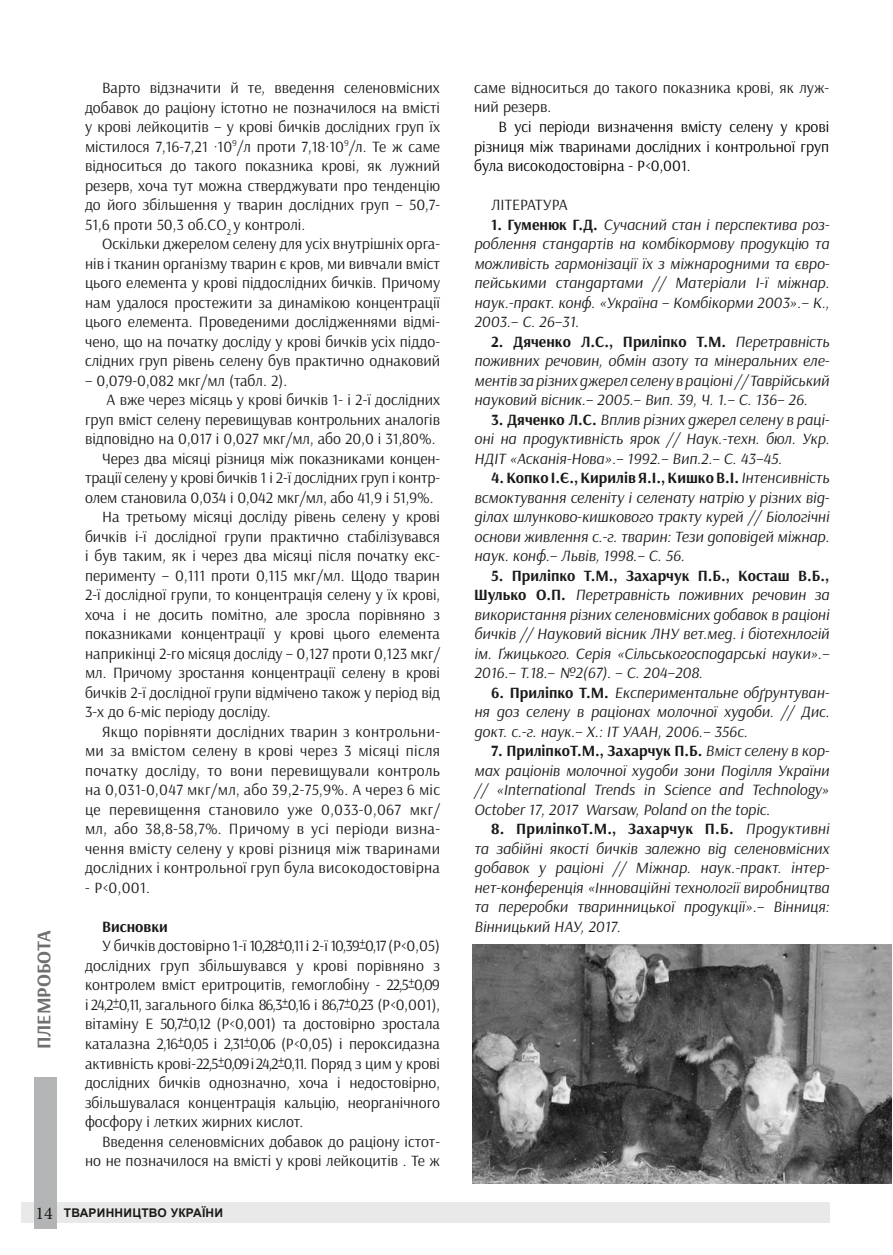
<style>
.page{position:relative;width:893px;height:1255px;background:#fff}
.page>*{position:absolute;margin:0;border:0;box-sizing:border-box;transform-origin:0 0}
.t1{font:700 19.5px "Arsenal";color:#6f6f6e}
.t2{font:15.75px/19.5px "Arsenal";color:#1a1a18;text-align:justify}
.t3{font:italic 15.75px/19.5px "Arsenal";color:#1a1a18;text-align:justify}
.t4{font:15.75px "Arsenal";letter-spacing:.02em;color:#1a1a18}
.t5{font:15.75px/19.5px "Arsenal";color:#000;text-align:justify}
.t6{font:700 15.75px "Arsenal";color:#1a1a18}
.t7{font:700 12px "Arial";letter-spacing:.02em;color:#1a1a18}
.s1{font-family:"Minion Pro";font-weight:400;font-size:18px}
.s2{font-weight:700;font-style:normal}
</style>
<div class="page">
<div style="left:21px;top:1202px;width:809px;height:20px;background:#e9e9e9"></div>
<div style="left:34px;top:1076px;width:22px;height:152px;background:#b3b4b5"></div>
<img style="left:472px;top:944px;width:420px;height:239px">
<p class="t1" style="left:32px;top:1049px;width:119px;rotate:-90deg">Племробота</p>
<p class="t2" style="left:85px;top:78px;width:357px;text-indent:17px">Варто відзначити й те, введення селеновмісних добавок до раціону істотно не позначилося на вмісті у крові лейкоцитів – у крові бичків дослідних груп їх містилося 7,16-7,21 ·10<sup>9</sup>/л проти 7,18·10<sup>9</sup>/л. Те ж саме відноситься до такого показника крові, як лужний резерв, хоча тут можна стверджувати про тенденцію до його збільшення у тварин дослідних груп – 50,7- 51,6 проти 50,3 об.СО<sub>2</sub> у контролі.</p>
<p class="t2" style="left:85px;top:234px;width:357px;text-indent:17px">Оскільки джерелом селену для усіх внутрішніх орга&shy;нів і тканин організму тварин є кров, ми вивчали вміст цього елемента у крові піддослідних бичків. Причому нам удалося простежити за динамікою концентрації цього елемента. Проведеними дослідженнями відмі&shy;чено, що на початку досліду у крові бичків усіх піддо&shy;слідних груп рівень селену був практично однаковий</p>
<p class="t2" style="left:85px;top:371px;width:204px">– 0,079-0,082 мкг/мл (табл. 2).</p>
<p class="t2" style="left:106px;top:390px;width:335px">А вже через місяць у крові бичків 1- і 2-ї дослідних</p>
<p class="t2" style="left:85px;top:410px;width:357px">груп вміст селену перевищував контрольних аналогів</p>
<p class="t2" style="left:85px;top:429px;width:352px">відповідно на 0,017 і 0,027 мкг/мл, або 20,0 і 31,80%.</p>
<p class="t2" style="left:102px;top:449px;width:340px">Через два місяці різниця між показниками концен-</p>
<p class="t2" style="left:85px;top:468px;width:357px">трації селену у крові бичків 1 і 2-ї дослідних груп і контр-</p>
<p class="t2" style="left:85px;top:488px;width:350px">олем становила 0,034 і 0,042 мкг/мл, або 41,9 і 51,9%.</p>
<p class="t2" style="left:102px;top:507px;width:340px">На третьому місяці досліду рівень селену у крові</p>
<p class="t2" style="left:85px;top:527px;width:357px">бичків і-ї дослідної групи практично стабілізувався</p>
<p class="t2" style="left:85px;top:546px;width:357px">і був таким, як і через два місяці після початку екс-</p>
<p class="t2" style="left:85px;top:566px;width:357px">перименту – 0,111 проти 0,115 мкг/мл. Щодо тварин</p>
<p class="t2" style="left:85px;top:585px;width:357px">2-ї дослідної групи, то концентрація селену у їх крові,</p>
<p class="t2" style="left:85px;top:605px;width:357px">хоча і не досить помітно, але зросла порівняно з</p>
<p class="t2" style="left:85px;top:624px;width:357px">показниками концентрації у крові цього елемента</p>
<p class="t2" style="left:85px;top:644px;width:357px">наприкінці 2-го місяця досліду – 0,127 проти 0,123 мкг/</p>
<p class="t2" style="left:85px;top:663px;width:357px">мл. Причому зростання концентрації селену в крові</p>
<p class="t2" style="left:85px;top:683px;width:357px">бичків 2-ї дослідної групи відмічено також у період від</p>
<p class="t2" style="left:85px;top:702px;width:187px">3-х до 6-міс періоду досліду.</p>
<p class="t4" style="left:102px;top:722px;width:340px">Якщо порівняти дослідних тварин з контрольни-</p>
<p class="t4" style="left:85px;top:741px;width:357px">ми за вмістом селену в крові через 3 місяці після</p>
<p class="t4" style="left:85px;top:761px;width:357px">початку досліду, то вони перевищували контроль</p>
<p class="t4" style="left:85px;top:780px;width:357px">на 0,031-0,047 мкг/мл, або 39,2-75,9%. А через 6 міс</p>
<p class="t4" style="left:85px;top:800px;width:357px">це перевищення становило уже 0,033-0,067 мкг/</p>
<p class="t4" style="left:85px;top:819px;width:357px">мл, або 38,8-58,7%. Причому в усі періоди визна-</p>
<p class="t4" style="left:85px;top:839px;width:357px">чення вмісту селену у крові різниця між тваринами</p>
<p class="t4" style="left:85px;top:858px;width:357px">дослідних і контрольної груп була високодостовірна</p>
<p class="t2" style="left:85px;top:878px;width:66px">- Р&lt;0,001.</p>
<p class="t6" style="left:102px;top:916px;width:67px">Висновки</p>
<p class="t2" style="left:85px;top:936px;width:357px;text-indent:17px">У бичків достовірно 1-ї 10,28±0,11 і 2-ї 10,39±0,17 (Р&lt;0,05) дослідних груп збільшувався у крові порівняно з контролем вміст еритроцитів, гемоглобіну - 22,5±0,09 і 24,2±0,11, загального білка 86,3±0,16 і 86,7±0,23 (Р&lt;0,001), вітаміну Е 50,7±0,12 (Р&lt;0,001) та достовірно зростала каталазна 2,16±0,05 і 2,31±0,06 (Р&lt;0,05) і пероксидазна активність крові-22,5±0,09 і 24,2±0,11. Поряд з цим у крові дослідних бичків однозначно, хоча і недостовірно, збільшувалася концентрація кальцію, неорганічного фосфору і летких жирних кислот.</p>
<p class="t2" style="left:85px;top:1131px;width:357px;text-align:right">Введення селеновмісних добавок до раціону істот&shy;но не позначилося на вмісті у крові лейкоцитів . Те ж</p>
<p class="t7" style="left:35px;top:1204px;width:189px"><span class="s1">14</span> ТВАРИННИЦТВО УКРАЇНИ</p>
<p class="t2" style="left:474px;top:78px;width:357px">саме відноситься до такого показника крові, як луж&shy;ний резерв.</p>
<p class="t5" style="left:474px;top:117px;width:357px;text-indent:24px">В усі періоди визначення вмісту селену у крові різниця між тваринами дослідних і контрольної груп була високодостовірна - Р&lt;0,001.</p>
<p class="t2" style="left:491px;top:195px;width:78px">ЛІТЕРАТУРА</p>
<p class="t3" style="left:474px;top:214px;width:357px;text-indent:17px"><span class="s2">1. Гуменюк Г.Д.</span> Сучасний стан і перспектива роз&shy;роблення стандартів на комбікормову продукцію та можливість гармонізації їх з міжнародними та євро&shy;пейськими стандартами // Матеріали I-ї міжнар. наук.-практ. конф. «Україна – Комбікорми 2003».– К., 2003.– С. 26–31.</p>
<p class="t3" style="left:474px;top:331px;width:357px;text-indent:17px"><span class="s2">2. Дяченко Л.С., Приліпко Т.М.</span> Перетравність поживних речовин, обмін азоту та мінеральних еле&shy;ментів за різних джерел селену в раціоні // Таврійський науковий вісник.– 2005.– Вип. 39, Ч. 1.– С. 136– 26.</p>
<p class="t3" style="left:474px;top:409px;width:357px;text-indent:17px"><span class="s2">3. Дяченко Л.С.</span> Вплив різних джерел селену в раці&shy;оні на продуктивність ярок // Наук.-техн. бюл. Укр.<br>НДІТ «Асканія-Нова».– 1992.– Вип.2.– С. 43–45.</p>
<p class="t3" style="left:474px;top:468px;width:357px;text-indent:17px"><span class="s2">4. Копко І .Є., Кирилів Я.І ., Кишко В.І .</span>Інтенсивність всмоктування селеніту і селенату натрію у різних від&shy;ділах шлунково-кишкового тракту курей // Біологічні основи живлення с.-г. тварин: Тези доповідей міжнар. наук. конф.– Львів, 1998.– С. 56.</p>
<p class="t3" style="left:474px;top:565px;width:357px;text-indent:17px"><span class="s2">5. Приліпко Т.М., Захарчук П.Б., Косташ В.Б., Шулько О.П.</span> Перетравність поживних речовин за використання різних селеновмісних добавок в раціоні бичків // Науковий вісник ЛНУ вет.мед. і біотехнлогій ім. Ґжицького. Серія «Сільськогосподарські науки».– 2016.– Т.18.– №2(67). – С. 204–208.</p>
<p class="t3" style="left:474px;top:682px;width:357px;text-indent:17px"><span class="s2">6. Приліпко Т.М.</span> Експериментальне обґрунтуван&shy;ня доз селену в раціонах молочної худоби. // Дис. докт. с.-г. наук.– Х.: ІТ УААН, 2006.– 356с.</p>
<p class="t3" style="left:474px;top:741px;width:357px;text-indent:17px"><span class="s2">7. ПриліпкоТ.М., Захарчук П.Б.</span> Вміст селену в кор&shy;мах раціонів молочної худоби зони Поділля України // «International Trends in Science and Technology» October 17, 2017 Warsaw, Poland on the topic.</p>
<p class="t3" style="left:474px;top:819px;width:357px;text-indent:17px"><span class="s2">8. ПриліпкоТ.М., Захарчук П.Б.</span> Продуктивні та забійні якості бичків залежно від селеновмісних добавок у раціоні // Міжнар. наук.-практ. інтер&shy;нет-конференція «Інноваційні технології виробництва та переробки тваринницької продукції».– Вінниця:<br>Вінницький НАУ, 2017.</p>
</div>
